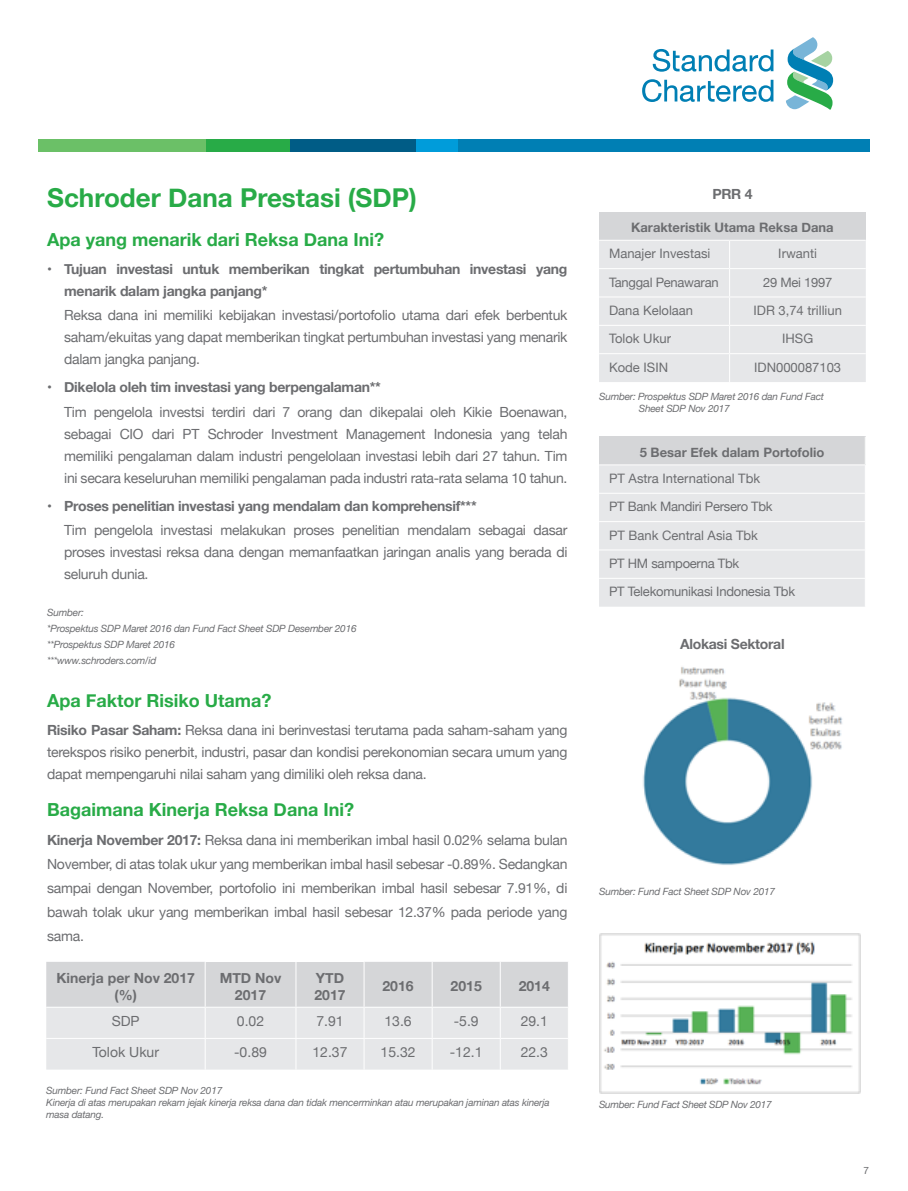
<style>
.page{position:relative;width:908px;height:1191px;background:#fff}
.page>*{position:absolute;margin:0;border:0;box-sizing:border-box;transform-origin:0 0}
.t1{font:700 26px "Helvetica Neue";color:#28ab47}
.t2{font:700 18px "Helvetica Neue";color:#28ab47}
.t3{font:14px/22px "Helvetica Neue";letter-spacing:-.02em;color:#6c6d70;text-align:justify}
.t4{font:700 14px/22px "Helvetica Neue";letter-spacing:-.02em;color:#6c6d70}
.t5{font:700 14px/16.8px "Helvetica Neue";color:#6c6d70;text-align:center}
.t6{font:14px "Helvetica Neue";color:#6c6d70}
.t7{font:13px "Helvetica Neue";color:#6c6d70}
.t8{font:13px "Helvetica Neue";letter-spacing:-.02em;color:#6c6d70}
.t9{font:700 13px "Helvetica Neue";color:#6c6d70}
.t10{font:italic 10px/12px "Helvetica Neue";letter-spacing:-.02em;color:#6c6d70}
.t11{font:italic 10px/12px "Helvetica Neue LT Std";letter-spacing:-.02em;color:#6c6d70}
.t12{font:10px "Helvetica Neue";color:#6c6d70}
.s1{font-weight:700}
</style>
<div class="page">
<div style="left:290px;top:139px;width:125px;height:12px;background:#005c86"></div>
<div style="left:206px;top:139px;width:84px;height:12px;background:#28ab47"></div>
<div style="left:415px;top:139px;width:42px;height:12px;background:#009cda"></div>
<div style="left:38px;top:139px;width:168px;height:12px;background:#6bc067"></div>
<div style="left:457px;top:139px;width:412px;height:12px;background:#007fb4"></div>
<svg style="left:652px;top:49px;width:121px;height:23px"></svg>
<svg style="left:642px;top:79px;width:131px;height:23px"></svg>
<svg style="left:786px;top:37px;width:46px;height:73px"></svg>
<div style="left:598px;top:212px;width:267px;height:28px;background:#d5d6d8"></div>
<div style="left:599px;top:241px;width:266px;height:141px;background:#e6e7e9"></div>
<svg style="left:599px;top:436px;width:266px;height:170px;background:#e3e4e6"></svg>
<svg style="left:46px;top:962px;width:521px;height:107px;background:#dfe0e2"></svg>
<hr style="left:204px;top:961px;width:1px;height:45px;background:#fff">
<hr style="left:295px;top:961px;width:1px;height:45px;background:#fff">
<hr style="left:363px;top:961px;width:1px;height:45px;background:#fff">
<hr style="left:431px;top:961px;width:1px;height:45px;background:#fff">
<hr style="left:499px;top:961px;width:1px;height:45px;background:#fff">
<hr style="left:46px;top:1006px;width:159px;height:1px;background:#fff">
<hr style="left:205px;top:1006px;width:91px;height:1px;background:#fff">
<hr style="left:204px;top:1007px;width:1px;height:31px;background:#fff">
<hr style="left:296px;top:1006px;width:68px;height:1px;background:#fff">
<hr style="left:295px;top:1007px;width:1px;height:31px;background:#fff">
<hr style="left:364px;top:1006px;width:68px;height:1px;background:#fff">
<hr style="left:363px;top:1007px;width:1px;height:31px;background:#fff">
<hr style="left:432px;top:1006px;width:68px;height:1px;background:#fff">
<hr style="left:431px;top:1007px;width:1px;height:31px;background:#fff">
<hr style="left:500px;top:1006px;width:68px;height:1px;background:#fff">
<hr style="left:499px;top:1007px;width:1px;height:31px;background:#fff">
<hr style="left:46px;top:1038px;width:159px;height:1px;background:#fff">
<hr style="left:205px;top:1038px;width:91px;height:1px;background:#fff">
<hr style="left:204px;top:1039px;width:1px;height:30px;background:#fff">
<hr style="left:296px;top:1038px;width:68px;height:1px;background:#fff">
<hr style="left:295px;top:1039px;width:1px;height:30px;background:#fff">
<hr style="left:364px;top:1038px;width:68px;height:1px;background:#fff">
<hr style="left:363px;top:1039px;width:1px;height:30px;background:#fff">
<hr style="left:432px;top:1038px;width:68px;height:1px;background:#fff">
<hr style="left:431px;top:1039px;width:1px;height:30px;background:#fff">
<hr style="left:500px;top:1038px;width:68px;height:1px;background:#fff">
<hr style="left:499px;top:1039px;width:1px;height:30px;background:#fff">
<img style="left:643px;top:667px;width:200px;height:198px">
<img style="left:599px;top:933px;width:261px;height:160px">
<p class="t1" style="left:47px;top:178px;width:371px">Schroder Dana Prestasi (SDP)</p>
<p class="t2" style="left:47px;top:225px;width:338px">Apa yang menarik dari Reksa Dana Ini?</p>
<p class="t4" style="left:64px;top:258px;width:504px;text-indent:-17px">• Tujuan investasi untuk memberikan tingkat pertumbuhan investasi yang menarik dalam jangka panjang*</p>
<p class="t3" style="left:64px;top:305px;width:504px">Reksa dana ini memiliki kebijakan investasi/portofolio utama dari efek berbentuk saham/ekuitas yang dapat memberikan tingkat pertumbuhan investasi yang menarik dalam jangka panjang.</p>
<p class="t4" style="left:47px;top:376px;width:335px">• Dikelola oleh tim investasi yang berpengalaman**</p>
<p class="t3" style="left:64px;top:402px;width:504px">Tim pengelola investsi terdiri dari 7 orang dan dikepalai oleh Kikie Boenawan, sebagai CIO dari PT Schroder Investment Management Indonesia yang telah memiliki pengalaman dalam industri pengelolaan investasi lebih dari 27 tahun. Tim ini secara keseluruhan memiliki pengalaman pada industri rata-rata selama 10 tahun.</p>
<p class="t4" style="left:47px;top:495px;width:431px">• Proses penelitian investasi yang mendalam dan komprehensif***</p>
<p class="t3" style="left:64px;top:520px;width:504px">Tim pengelola investasi melakukan proses penelitian mendalam sebagai dasar proses investasi reksa dana dengan memanfaatkan jaringan analis yang berada di seluruh dunia.</p>
<p class="t10" style="left:47px;top:607px;width:38px">Sumber:</p>
<p class="t10" style="left:47px;top:623px;width:311px">*Prospektus SDP Maret 2016 dan Fund Fact Sheet SDP Desember 2016</p>
<p class="t10" style="left:47px;top:639px;width:129px">**Prospektus SDP Maret 2016</p>
<p class="t10" style="left:47px;top:655px;width:111px">***www.schroders.com/id</p>
<p class="t2" style="left:47px;top:686px;width:226px">Apa Faktor Risiko Utama?</p>
<p class="t3" style="left:47px;top:719px;width:521px"><span class="s1">Risiko Pasar Saham:</span> Reksa dana ini berinvestasi terutama pada saham-saham yang terekspos risiko penerbit, industri, pasar dan kondisi perekonomian secara umum yang dapat mempengaruhi nilai saham yang dimiliki oleh reksa dana.</p>
<p class="t2" style="left:47px;top:795px;width:308px">Bagaimana Kinerja Reksa Dana Ini?</p>
<p class="t3" style="left:47px;top:829px;width:521px;line-height:24px"><span class="s1">Kinerja November 2017:</span> Reksa dana ini memberikan imbal hasil 0.02% selama bulan November, di atas tolak ukur yang memberikan imbal hasil sebesar -0.89%. Sedangkan sampai dengan November, portofolio ini memberikan imbal hasil sebesar 7.91%, di bawah tolak ukur yang memberikan imbal hasil sebesar 12.37% pada periode yang sama.</p>
<p class="t5" style="left:56px;top:970px;width:140px">Kinerja per Nov 2017 (%)</p>
<p class="t5" style="left:219px;top:970px;width:63px">MTD Nov<br>2017</p>
<p class="t4" style="left:314px;top:970px;width:33px;line-height:16.8px">YTD<br>2017</p>
<p class="t4" style="left:382px;top:975px;width:33px">2016</p>
<p class="t4" style="left:450px;top:975px;width:33px">2015</p>
<p class="t4" style="left:518px;top:975px;width:33px">2014</p>
<p class="t3" style="left:112px;top:1011px;width:29px">SDP</p>
<p class="t3" style="left:237px;top:1011px;width:29px">0.02</p>
<p class="t3" style="left:316px;top:1011px;width:29px">7.91</p>
<p class="t3" style="left:384px;top:1011px;width:29px">13.6</p>
<p class="t3" style="left:453px;top:1011px;width:26px">-5.9</p>
<p class="t3" style="left:520px;top:1011px;width:29px">29.1</p>
<p class="t6" style="left:92px;top:1042px;width:68px">Tolok Ukur</p>
<p class="t3" style="left:234px;top:1042px;width:34px">-0.89</p>
<p class="t3" style="left:312px;top:1042px;width:37px">12.37</p>
<p class="t3" style="left:380px;top:1042px;width:37px">15.32</p>
<p class="t3" style="left:449px;top:1042px;width:34px">-12.1</p>
<p class="t3" style="left:520px;top:1042px;width:29px">22.3</p>
<p class="t11" style="left:46px;top:1084px;width:177px">Sumber: Fund Fact Sheet SDP Nov 2017</p>
<p class="t11" style="left:46px;top:1096px;width:504px">Kinerja di atas merupakan rekam jejak kinerja reksa dana dan tidak mencerminkan atau merupakan jaminan atas kinerja masa datang.</p>
<p class="t4" style="left:712px;top:184px;width:42px">PRR 4</p>
<p class="t9" style="left:630px;top:218px;width:204px">Karakteristik Utama Reksa Dana</p>
<p class="t7" style="left:608px;top:244px;width:103px">Manajer Investasi</p>
<p class="t7" style="left:778px;top:244px;width:40px">Irwanti</p>
<p class="t8" style="left:608px;top:273px;width:111px">Tanggal Penawaran</p>
<p class="t8" style="left:762px;top:273px;width:71px">29 Mei 1997</p>
<p class="t7" style="left:608px;top:301px;width:86px">Dana Kelolaan</p>
<p class="t7" style="left:753px;top:301px;width:90px">IDR 3,74 trilliun</p>
<p class="t7" style="left:608px;top:329px;width:63px">Tolok Ukur</p>
<p class="t7" style="left:781px;top:329px;width:33px">IHSG</p>
<p class="t7" style="left:608px;top:358px;width:60px">Kode ISIN</p>
<p class="t7" style="left:753px;top:358px;width:88px">IDN000087103</p>
<p class="t10" style="left:638px;top:391px;width:187px;text-indent:-40px">Sumber: Prospektus SDP Maret 2016 dan Fund Fact<br>Sheet SDP Nov 2017</p>
<p class="t9" style="left:639px;top:442px;width:186px">5 Besar Efek dalam Portofolio</p>
<p class="t7" style="left:608px;top:469px;width:152px">PT Astra International Tbk</p>
<p class="t8" style="left:608px;top:497px;width:165px">PT Bank Mandiri Persero Tbk</p>
<p class="t7" style="left:608px;top:525px;width:150px">PT Bank Central Asia Tbk</p>
<p class="t8" style="left:608px;top:554px;width:132px">PT HM sampoerna Tbk</p>
<p class="t8" style="left:608px;top:582px;width:187px">PT Telekomunikasi Indonesia Tbk</p>
<p class="t4" style="left:680px;top:633px;width:106px">Alokasi Sektoral</p>
<p class="t10" style="left:598px;top:886px;width:177px">Sumber: Fund Fact Sheet SDP Nov 2017</p>
<p class="t10" style="left:598px;top:1099px;width:174px">Sumber: Fund Fact Sheet SDP Nov 2017</p>
<p class="t12" style="left:863px;top:1163px;width:7px">7</p>
</div>
